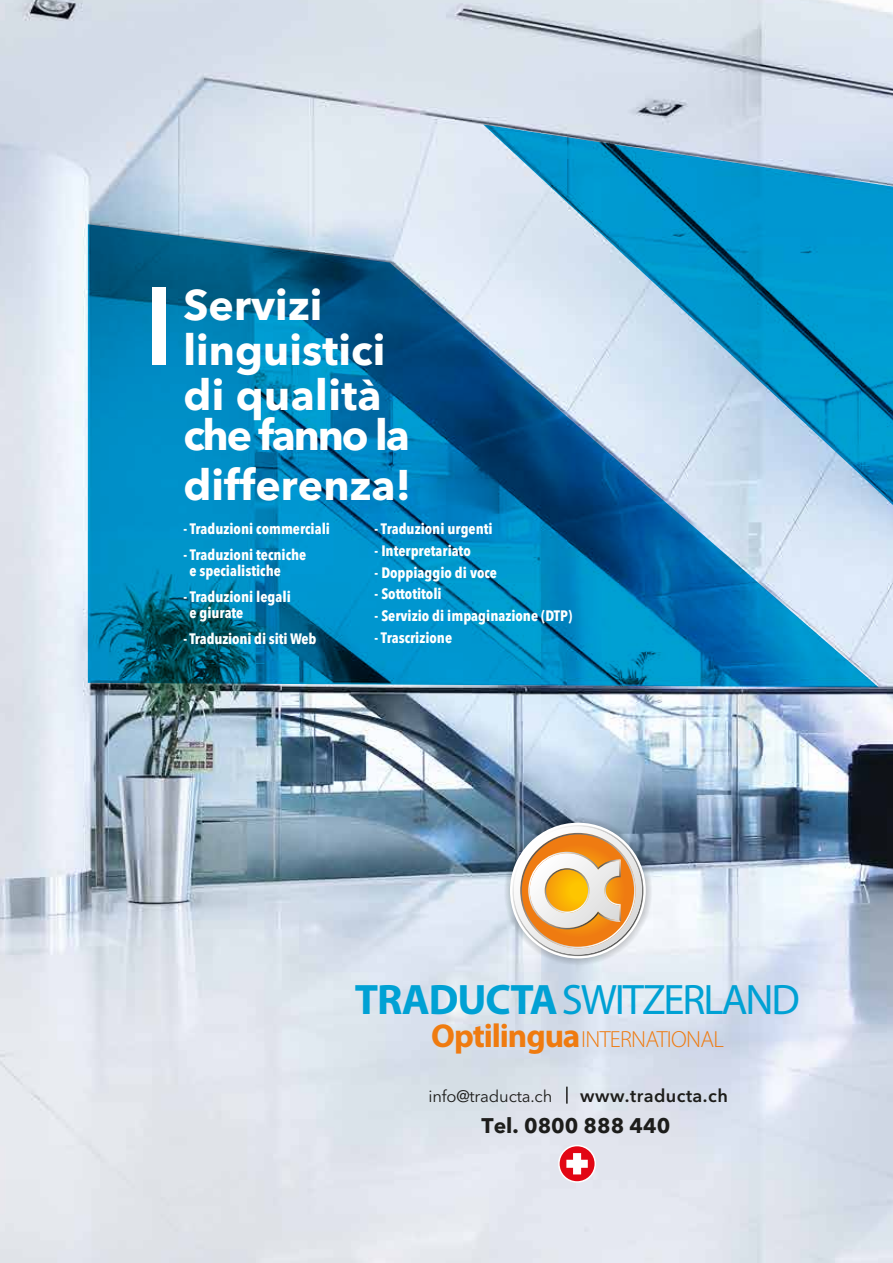
<style>
.page{position:relative;width:893px;height:1263px;background:#fff}
.page>*{position:absolute;margin:0;border:0;box-sizing:border-box;transform-origin:0 0}
.t1{font:42.75px "Myriad Pro";letter-spacing:-.05em;color:#00a1d4}
.t2{font:700 42.6px/45px "Avenir Next LT Pro";letter-spacing:.005em;color:#fff}
.t3{font:300 23.4px "Myriad Pro";letter-spacing:-.03em;color:#ef7b10}
.t4{font:700 21px "Avenir Next LT Pro";color:#1d1d1b}
.t5{font:600 18px "Avenir Next LT Pro";letter-spacing:.025em;color:#1d1d1b}
.t6{font:16.5px "Avenir Next LT Pro";letter-spacing:-.01em;color:#1d1d1b}
.t7{font:700 condensed 15px/16.5px "Avenir Next LT Pro";color:#fff}
.s1{font-weight:700}
.s2{font-weight:700;font-size:33.15px}
</style>
<div class="page">
<img style="left:1px;top:0;width:892px;height:1263px">
<svg style="left:88px;top:224px;width:791px;height:463px;background:#1a87b7"></svg>
<svg style="left:483px;top:125px;width:410px;height:393px;background:#66afd2"></svg>
<svg style="left:502px;top:815px;width:151px;height:151px"></svg>
<svg style="left:510px;top:823px;width:136px;height:135px"></svg>
<svg style="left:559px;top:1145px;width:36px;height:37px"></svg>
<div style="left:558px;top:1145px;width:38px;height:38px;border:2px solid #fff;border-radius:50%"></div>
<div style="left:152px;top:287px;width:14px;height:77px;background:#fff"></div>
<svg style="left:566px;top:1087px;width:2px;height:17px"></svg>
<svg style="left:566px;top:1153px;width:22px;height:21px"></svg>
<h2 class="t2" style="left:183px;top:282px;width:203px">Servizi linguistici di qualità</h2>
<h2 class="t2" style="left:183px;top:410px;width:229px;line-height:49.5px">che fanno la differenza!</h2>
<p class="t7" style="left:183px;top:520px;width:148px">- Traduzioni commerciali</p>
<p class="t7" style="left:189px;top:546px;width:118px;text-indent:-6px">- Traduzioni tecniche e specialistiche</p>
<p class="t7" style="left:189px;top:588px;width:103px;text-indent:-6px">- Traduzioni legali e giurate</p>
<p class="t7" style="left:183px;top:630px;width:135px">- Traduzioni di siti Web</p>
<p class="t7" style="left:375px;top:520px;width:120px">- Traduzioni urgenti</p>
<p class="t7" style="left:375px;top:542px;width:98px">- Interpretariato</p>
<p class="t7" style="left:375px;top:564px;width:124px">- Doppiaggio di voce</p>
<p class="t7" style="left:375px;top:586px;width:69px">- Sottotitoli</p>
<p class="t7" style="left:375px;top:607px;width:199px">- Servizio di impaginazione (DTP)</p>
<p class="t7" style="left:375px;top:629px;width:79px">- Trascrizione</p>
<h1 class="t1" style="left:355px;top:973px;width:447px"><span class="s1">TRADUCTA</span>SWITZERLAND</h1>
<h3 class="t3" style="left:431px;top:1026px;width:294px"><span class="s2">Optilingua</span>INTERNATIONAL</h3>
<p class="t6" style="left:428px;top:1086px;width:125px">info@traducta.ch</p>
<p class="t5" style="left:580px;top:1085px;width:149px">www.traducta.ch</p>
<h3 class="t4" style="left:482px;top:1113px;width:190px">Tel. 0800 888 440</h3>
</div>
